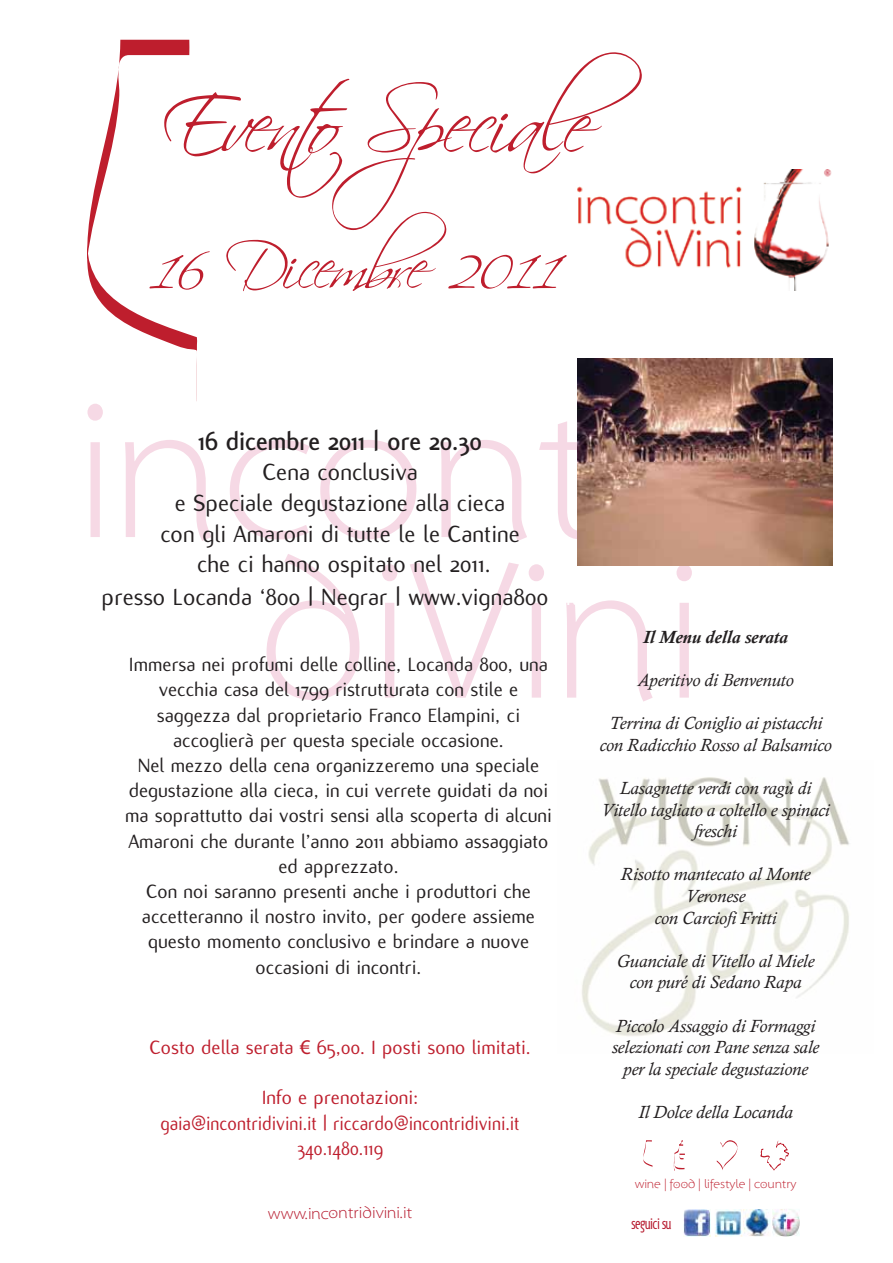
<style>
.page{position:relative;width:893px;height:1263px;background:#fff}
.page>*{position:absolute;margin:0;border:0;box-sizing:border-box;transform-origin:0 0}
.t1{font:82.5px "Scriptina";letter-spacing:-.065em;color:#be1e2d}
.t2{font:63px "Scriptina";color:#be1e2d}
.t3{font:700 27px "Flux";color:#231f20}
.t4{font:25.5px/31px "Flux";color:#231f20;text-align:center}
.t5{font:21px/25.2px "Flux";color:#231f20;text-align:center}
.t6{font:21px/25.2px "Flux";color:#be1e2d;text-align:center}
.t7{font:italic 18px/21.6px "Calisto";color:#231f20;text-align:center}
.t8{font:italic 700 18px "Calisto";color:#231f20}
.t9{font:16.35px "Santana";letter-spacing:-.005em;color:#b5172b}
.t10{font:condensed 16.35px "Santana";letter-spacing:-.005em;color:#b5172b}
.t11{font:12.45px "Santana";color:#be1e2d}
.s1{color:#fff}
.s2{font-size:27px;color:#fff}
.s3{font-family:"Myriad Pro"}
</style>
<div class="page">
<img style="left:582px;top:777px;width:267px;height:259px">
<svg style="left:87px;top:404px;width:605px;height:298px"></svg>
<svg style="left:87px;top:40px;width:114px;height:365px"></svg>
<img style="left:577px;top:170px;width:255px;height:121px">
<img style="left:578px;top:359px;width:254px;height:206px">
<img style="left:715px;top:1209px;width:85px;height:28px">
<img style="left:683px;top:1209px;width:28px;height:28px">
<svg style="left:643px;top:1140px;width:10px;height:27px"></svg>
<svg style="left:673px;top:1140px;width:12px;height:31px"></svg>
<svg style="left:717px;top:1140px;width:20px;height:30px"></svg>
<svg style="left:761px;top:1140px;width:28px;height:31px"></svg>
<h1 class="t1" style="left:162px;top:75px;width:482px">Evento Speciale</h1>
<h2 class="t2" style="left:152px;top:229px;width:409px">16 Dicembre 2011</h2>
<p class="t3" style="left:198px;top:426px;width:285px">16 dicembre 2011 | ore 20.30</p>
<p class="t4" style="left:102px;top:457px;width:478px">Cena conclusiva<br>e Speciale degustazione alla cieca<br>con gli Amaroni di tutte le le Cantine<br>che ci hanno ospitato nel 2011.<br>presso Locanda ‘800 | Negrar | www.vigna800<span class="s1">0.i</span><span class="s2">t</span></p>
<p class="t5" style="left:125px;top:652px;width:428px">Immersa nei profumi delle colline, Locanda 800, una vecchia casa del 1799 ristrutturata con stile e saggezza dal proprietario Franco Elampini, ci accoglierà per questa speciale occasione.<br>Nel mezzo della cena organizzeremo una speciale degustazione alla cieca, in cui verrete guidati da noi ma soprattutto dai vostri sensi alla scoperta di alcuni Amaroni che durante l’anno 2011 abbiamo assaggiato ed apprezzato.<br>Con noi saranno presenti anche i produttori che accetteranno il nostro invito, per godere assieme questo momento conclusivo e brindare a nuove occasioni di incontri.</p>
<p class="t6" style="left:149px;top:1035px;width:383px">Costo della serata <span class="s3">€</span> 65,00. I posti sono limitati.</p>
<p class="t6" style="left:161px;top:1085px;width:361px">Info e prenotazioni:<br>gaia@incontridivini.it | riccardo@incontridivini.it<br>340.1480.119</p>
<p class="t9" style="left:268px;top:1205px;width:146px">www.incontridivini.it</p>
<p class="t8" style="left:643px;top:626px;width:146px">Il Menu della serata</p>
<p class="t7" style="left:637px;top:669px;width:158px">Aperitivo di Benvenuto</p>
<p class="t7" style="left:600px;top:712px;width:233px">Terrina di Coniglio ai pistacchi con Radicchio Rosso al Balsamico</p>
<p class="t7" style="left:601px;top:777px;width:230px">Lasagnette verdi con ragù di<br>Vitello tagliato a coltello e spinaci freschi</p>
<p class="t7" style="left:621px;top:864px;width:191px">Risotto mantecato al Monte<br>Veronese<br>con Carciofi Fritti</p>
<p class="t7" style="left:617px;top:950px;width:199px">Guanciale di Vitello al Miele con puré di Sedano Rapa</p>
<p class="t7" style="left:612px;top:1015px;width:209px">Piccolo Assaggio di Formaggi selezionati con Pane senza sale per la speciale degustazione</p>
<p class="t7" style="left:638px;top:1101px;width:156px">Il Dolce della Locanda</p>
<p class="t11" style="left:635px;top:1177px;width:163px">wine | food | lifestyle | country</p>
<p class="t10" style="left:631px;top:1215px;width:42px">seguici su</p>
</div>
